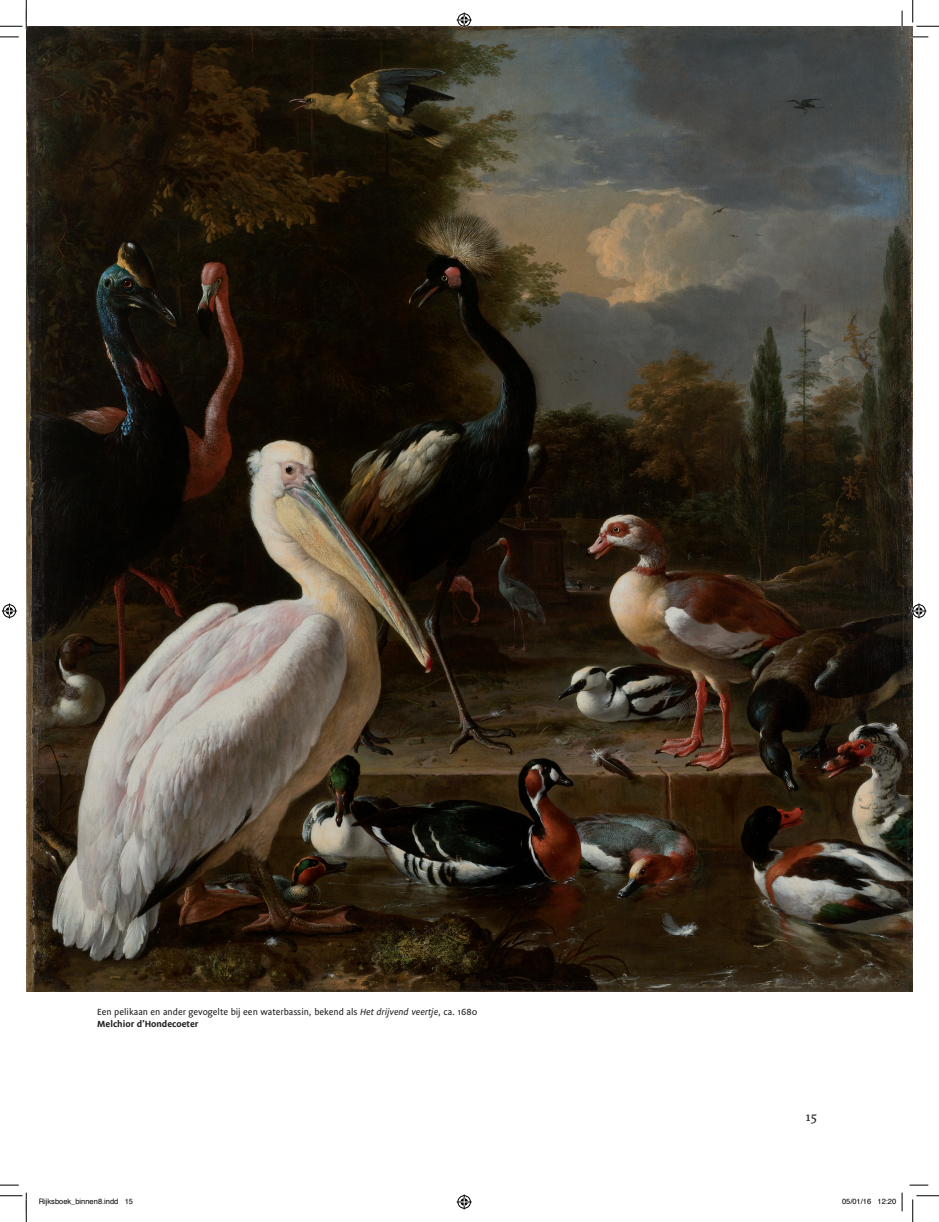
<style>
.page{position:relative;width:939px;height:1222px;background:#fff}
.page>*{position:absolute;margin:0;border:0;box-sizing:border-box;transform-origin:0 0}
.t1{font:13.75px "Dolly";color:#231f20}
.t2{font:10px "Flex Text";color:#231f20}
.t3{font:700 10px "Flex";color:#231f20}
.t4{font:7.5px "Helvetica";color:#000}
.s1{font-style:italic}
</style>
<div class="page">
<img style="left:26px;top:26px;width:886px;height:965px">
<svg style="left:0;top:36px;width:19px;height:2px"></svg>
<svg style="left:909px;top:36px;width:19px;height:2px"></svg>
<svg style="left:0;top:1184px;width:19px;height:2px"></svg>
<svg style="left:909px;top:1184px;width:19px;height:2px"></svg>
<svg style="left:901px;top:11px;width:1px;height:18px"></svg>
<svg style="left:0;top:0;width:27px;height:29px"></svg>
<svg style="left:0;top:1192px;width:27px;height:30px"></svg>
<svg style="left:912px;top:0;width:26px;height:27px"></svg>
<svg style="left:912px;top:1195px;width:26px;height:27px"></svg>
<svg style="left:456px;top:13px;width:15px;height:15px"></svg>
<svg style="left:456px;top:1194px;width:15px;height:15px"></svg>
<svg style="left:2px;top:603px;width:15px;height:15px"></svg>
<svg style="left:911px;top:603px;width:15px;height:15px"></svg>
<svg style="left:901px;top:1192px;width:1px;height:19px"></svg>
<p class="t2" style="left:97px;top:1006px;width:381px">Een pelikaan en ander gevogelte bij een waterbassin, bekend als <span class="s1">Het drijvend veertje</span>, ca. 1680</p>
<p class="t3" style="left:97px;top:1018px;width:103px">Melchior d’Hondecoeter</p>
<h1 class="t1" style="left:805px;top:1108px;width:13px">15</h1>
<p class="t4" style="left:39px;top:1195px;width:96px">Rijksboek_binnen8.indd 15</p>
<p class="t4" style="left:841px;top:1195px;width:56px">05/01/16 12:20</p>
</div>
